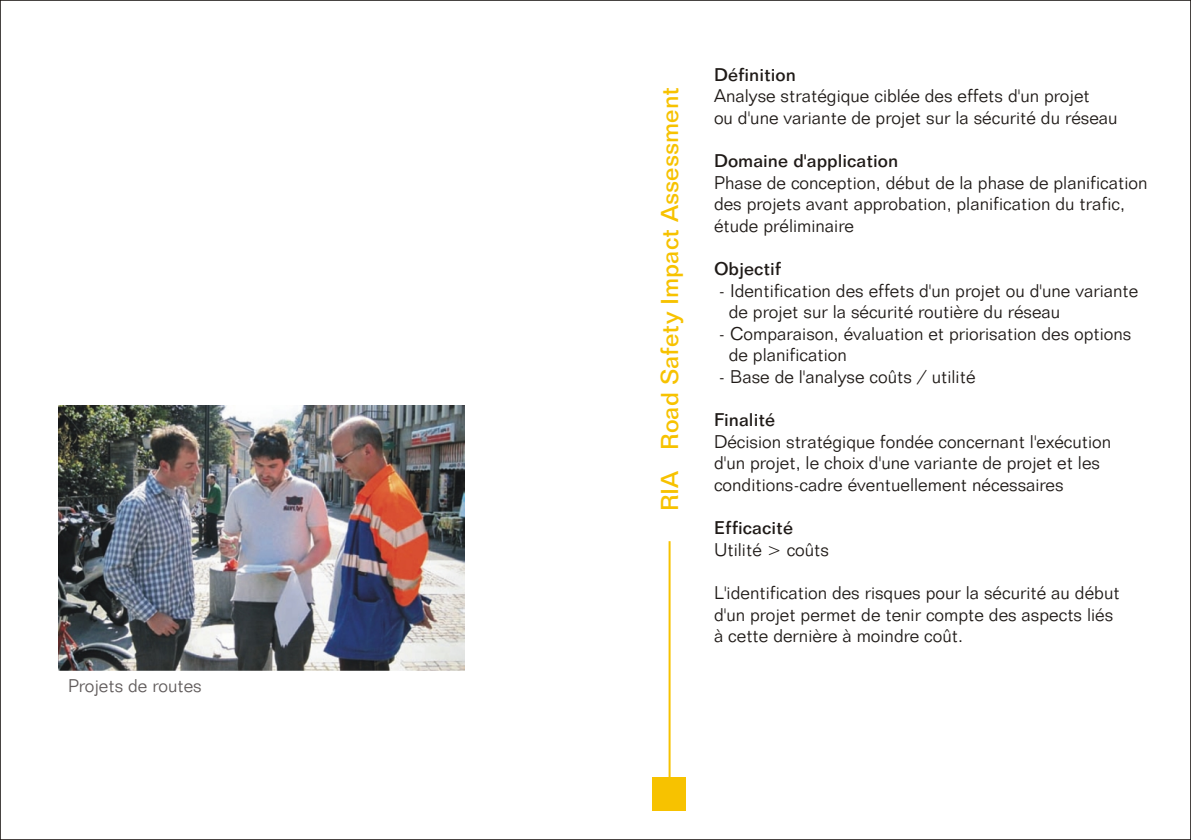
<style>
.page{position:relative;width:1191px;height:840px;background:#fff}
.page>*{position:absolute;margin:0;border:0;box-sizing:border-box;transform-origin:0 0}
.t1{font:500 24px "Folio BT";color:#f7c200}
.t2{font:300 18px/21.6px "Folio BT";color:#1f1a17}
.t3{font:500 18px "Folio BT";color:#1f1a17}
.t4{font:300 18px "Folio BT";color:#615c5c}
</style>
<div class="page">
<div style="left:652px;top:776px;width:34px;height:34px;background:#f7c200"></div>
<hr style="left:668px;top:541px;width:2px;height:255px;background:#f7c200">
<img style="left:58px;top:405px;width:406px;height:264px">
<p class="t4" style="left:68px;top:678px;width:135px">Projets de routes</p>
<h1 class="t1" style="left:660px;top:511px;width:426px;rotate:-90deg">RIA Road Safety Impact Assessment</h1>
<p class="t3" style="left:714px;top:67px;width:83px">Définition</p>
<p class="t2" style="left:714px;top:87px;width:405px">Analyse stratégique ciblée des effets d'un projet<br>ou d'une variante de projet sur la sécurité du réseau</p>
<p class="t3" style="left:714px;top:153px;width:186px">Domaine d'application</p>
<p class="t2" style="left:714px;top:173px;width:435px">Phase de conception, début de la phase de planification des projets avant approbation, planification du trafic, étude préliminaire</p>
<p class="t3" style="left:714px;top:261px;width:69px">Objectif</p>
<p class="t2" style="left:728px;top:281px;width:411px;text-indent:-10px">- Identification des effets d'un projet ou d'une variante de projet sur la sécurité routière du réseau</p>
<p class="t2" style="left:728px;top:324px;width:404px;text-indent:-10px">- Comparaison, évaluation et priorisation des options de planification</p>
<p class="t2" style="left:719px;top:367px;width:258px">- Base de l'analyse coûts / utilité</p>
<p class="t3" style="left:714px;top:412px;width:63px">Finalité</p>
<p class="t2" style="left:714px;top:432px;width:399px">Décision stratégique fondée concernant l'exécution d'un projet, le choix d'une variante de projet et les conditions-cadre éventuellement nécessaires</p>
<p class="t3" style="left:714px;top:520px;width:81px">Efficacité</p>
<p class="t2" style="left:714px;top:540px;width:117px">Utilité &gt; coûts</p>
<p class="t2" style="left:714px;top:583px;width:407px">L'identification des risques pour la sécurité au début d'un projet permet de tenir compte des aspects liés à cette dernière à moindre coût.</p>
</div>
